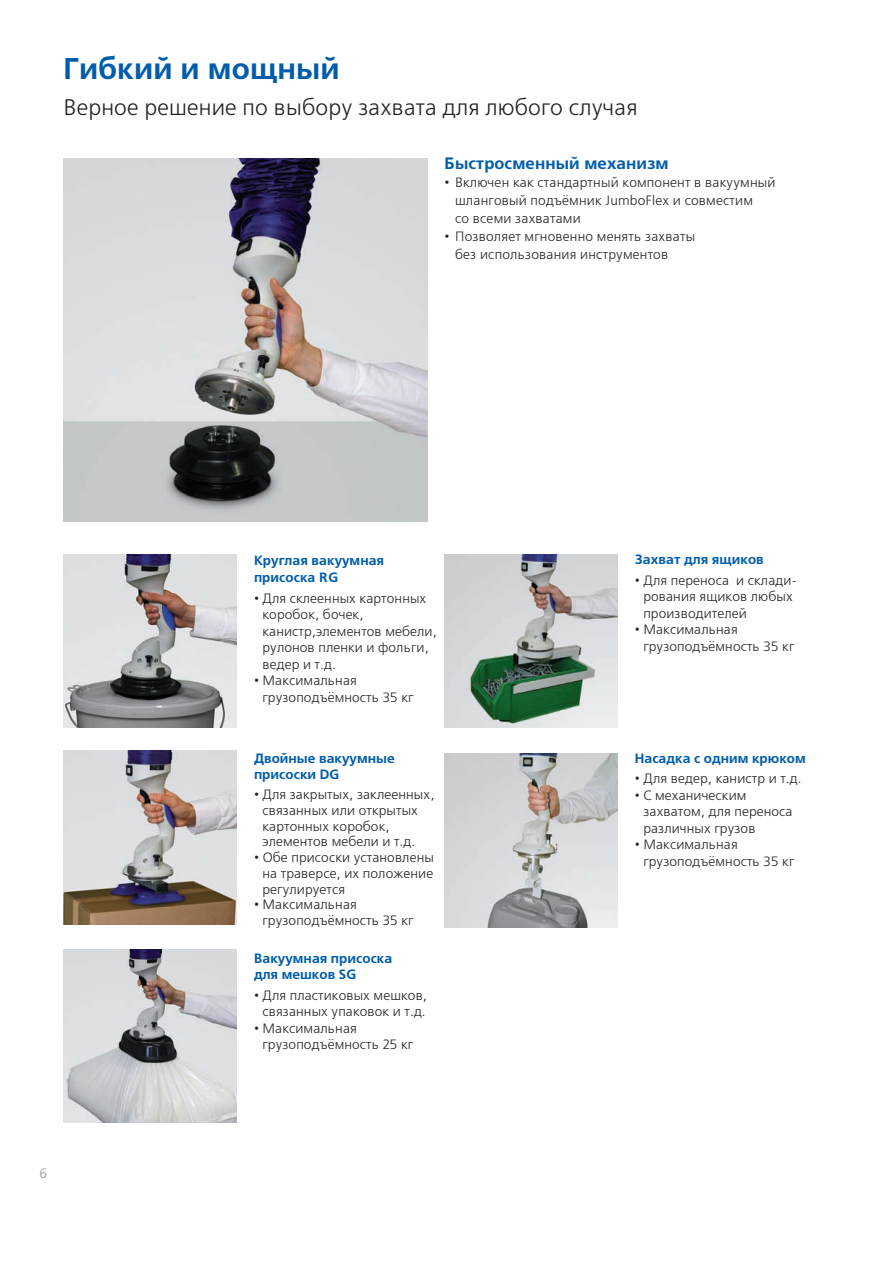
<style>
.page{position:relative;width:894px;height:1264px;background:#fff}
.page>*{position:absolute;margin:0;border:0;box-sizing:border-box;transform-origin:0 0}
.t1{font:700 30px "Free Set C";letter-spacing:.005em;color:#015dac}
.t2{font:22.5px "Free Set C";letter-spacing:.01em;color:#231f20}
.t3{font:700 16.5px "Free Set C";letter-spacing:.01em;color:#015dac}
.t4{font:13.5px/16.5px "Free Set C";letter-spacing:.01em;color:#231f20}
.t5{font:700 13.5px/16.5px "Free Set C";color:#015dac}
.t6{font:13.5px "Free Set C";color:#939598}
</style>
<div class="page">
<img style="left:64px;top:158px;width:363px;height:363px">
<img style="left:64px;top:554px;width:173px;height:173px">
<img style="left:64px;top:750px;width:173px;height:174px">
<img style="left:64px;top:949px;width:173px;height:173px">
<img style="left:444px;top:554px;width:173px;height:173px">
<img style="left:444px;top:753px;width:173px;height:174px">
<h1 class="t1" style="left:64px;top:57px;width:277px">Гибкий и мощный</h1>
<h2 class="t2" style="left:64px;top:98px;width:575px">Верное решение по выбору захвата для любого случая</h2>
<p class="t3" style="left:444px;top:157px;width:226px">Быстросменный механизм</p>
<p class="t4" style="left:455px;top:175px;width:322px;line-height:18px;text-indent:-11px">• Включен как стандартный компонент в вакуумный шланговый подъёмник JumboFlex и совместим<br>со всеми захватами</p>
<p class="t4" style="left:455px;top:229px;width:241px;line-height:18px;text-indent:-11px">• Позволяет мгновенно менять захваты без использования инструментов</p>
<p class="t6" style="left:40px;top:1167px;width:9px">6</p>
<p class="t5" style="left:254px;top:553px;width:132px">Круглая вакуумная присоска RG</p>
<p class="t4" style="left:262px;top:591px;width:176px;text-indent:-9px">• Для склеенных картонных коробок, бочек, канистр,элементов мебели, рулонов пленки и фольги, ведер и т.д.</p>
<p class="t4" style="left:262px;top:673px;width:152px;text-indent:-9px">• Максимальная грузоподъёмность 35 кг</p>
<p class="t5" style="left:254px;top:750px;width:142px">Двойные вакуумные присоски DG</p>
<p class="t4" style="left:262px;top:787px;width:173px;line-height:15.8px;text-indent:-9px">• Для закрытых, заклеенных, связанных или открытых картонных коробок, элементов мебели и т.д.</p>
<p class="t4" style="left:262px;top:850px;width:173px;line-height:15.8px;text-align:justify;text-indent:-9px">• Обе присоски установлены на траверсе, их положение регулируется</p>
<p class="t4" style="left:262px;top:897px;width:152px;line-height:15.8px;text-indent:-9px">• Максимальная грузоподъёмность 35 кг</p>
<p class="t5" style="left:254px;top:950px;width:140px">Вакуумная присоска для мешков SG</p>
<p class="t4" style="left:254px;top:988px;width:175px;text-align:center">• Для пластиковых мешков, связанных упаковок и т.д.</p>
<p class="t4" style="left:262px;top:1021px;width:152px;text-indent:-9px">• Максимальная грузоподъёмность 25 кг</p>
<p class="t5" style="left:634px;top:552px;width:130px">Захват для ящиков</p>
<p class="t4" style="left:643px;top:573px;width:155px;text-indent:-9px">• Для переноса и склади&shy;рования ящиков любых производителей</p>
<p class="t4" style="left:643px;top:622px;width:152px;text-indent:-9px">• Максимальная грузоподъёмность 35 кг</p>
<p class="t5" style="left:634px;top:750px;width:172px">Насадка с одним крюком</p>
<p class="t4" style="left:634px;top:771px;width:168px">• Для ведер, канистр и т.д.</p>
<p class="t4" style="left:643px;top:788px;width:151px;text-indent:-9px">• С механическим захватом, для переноса различных грузов</p>
<p class="t4" style="left:643px;top:837px;width:152px;text-indent:-9px">• Максимальная грузоподъёмность 35 кг</p>
</div>
